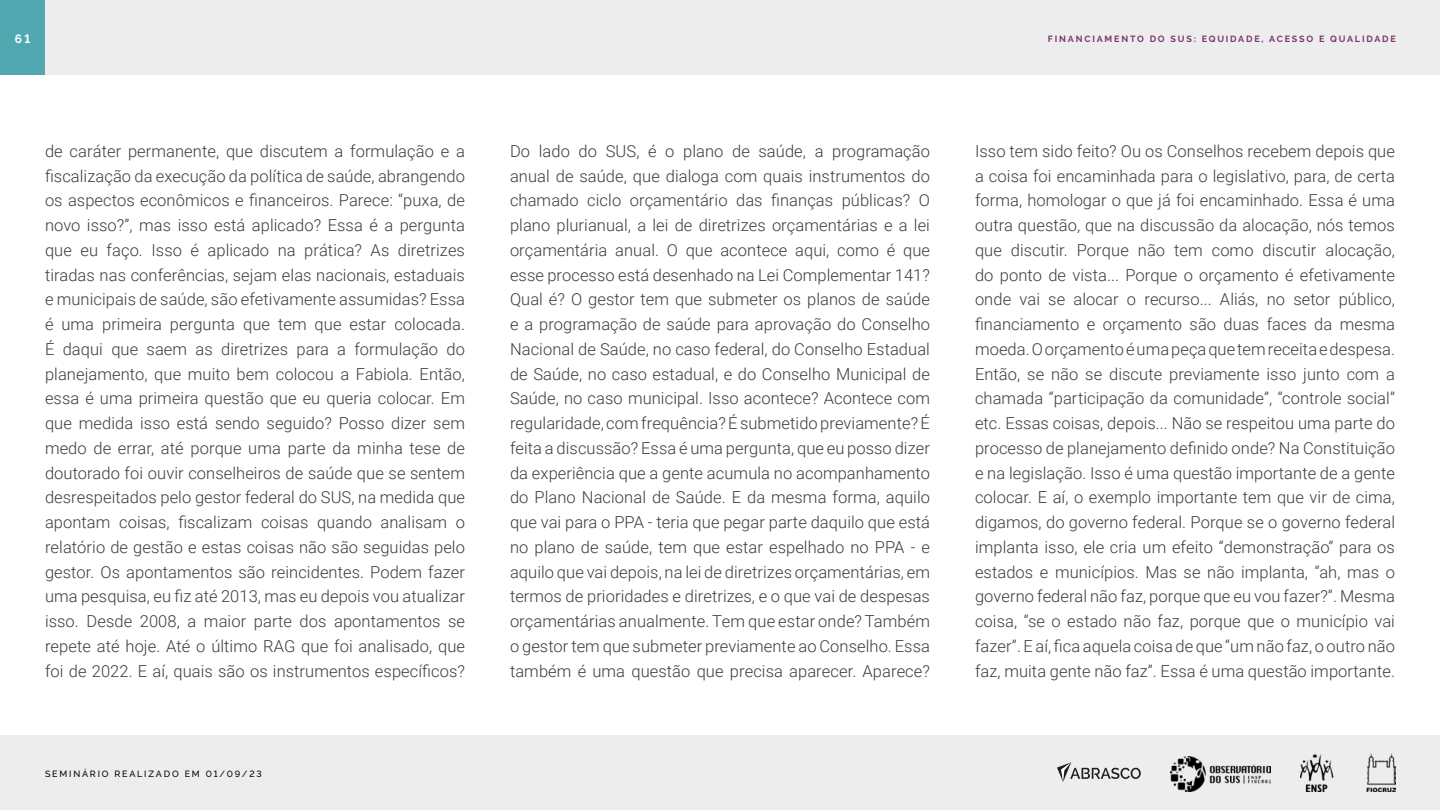
<style>
.page{position:relative;width:1440px;height:810px;background:#fff}
.page>*{position:absolute;margin:0;border:0;box-sizing:border-box;transform-origin:0 0}
.t1{font:300 16.5px/24.8px "Roboto";letter-spacing:.005em;color:#3c3c3b;text-align:justify}
.t2{font:700 12px "Raleway";color:#fff}
.t3{font:700 9px "Raleway";letter-spacing:.2em;color:#7c356d}
.t4{font:500 9px "Raleway";letter-spacing:.2em;color:#000}
</style>
<div class="page">
<div style="left:0;top:735px;width:1440px;height:75px;background:#eeeded"></div>
<div style="left:0;top:0;width:1440px;height:75px;background:#eeeded"></div>
<img style="left:1366px;top:753px;width:30px;height:38px">
<img style="left:1300px;top:754px;width:34px;height:37px">
<svg style="left:1057px;top:762px;width:84px;height:20px"></svg>
<img style="left:1171px;top:756px;width:99px;height:35px">
<div style="left:0;top:0;width:45px;height:75px;background:#51a8b1"></div>
<p class="t2" style="left:15px;top:32px;width:17px">61</p>
<p class="t3" style="left:1048px;top:33px;width:349px">FINANCIAMENTO DO SUS: EQUIDADE, ACESSO E QUALIDADE</p>
<p class="t1" style="left:45px;top:138px;width:422px">de caráter permanente, que discutem a formulação e a fiscalização da execução da política de saúde, abrangendo os aspectos econômicos e financeiros. Parece: “puxa, de novo isso?”, mas isso está aplicado? Essa é a pergunta que eu faço. Isso é aplicado na prática? As diretrizes tiradas nas conferências, sejam elas nacionais, estaduais e municipais de saúde, são efetivamente assumidas? Essa é uma primeira pergunta que tem que estar colocada.<br>É daqui que saem as diretrizes para a formulação do planejamento, que muito bem colocou a Fabiola. Então, essa é uma primeira questão que eu queria colocar. Em que medida isso está sendo seguido? Posso dizer sem medo de errar, até porque uma parte da minha tese de doutorado foi ouvir conselheiros de saúde que se sentem desrespeitados pelo gestor federal do SUS, na medida que apontam coisas, fiscalizam coisas quando analisam o relatório de gestão e estas coisas não são seguidas pelo gestor. Os apontamentos são reincidentes. Podem fazer uma pesquisa, eu fiz até 2013, mas eu depois vou atualizar isso. Desde 2008, a maior parte dos apontamentos se repete até hoje. Até o último RAG que foi analisado, que foi de 2022. E aí, quais são os instrumentos específicos?</p>
<p class="t1" style="left:510px;top:138px;width:422px">Do lado do SUS, é o plano de saúde, a programação anual de saúde, que dialoga com quais instrumentos do chamado ciclo orçamentário das finanças públicas? O plano plurianual, a lei de diretrizes orçamentárias e a lei orçamentária anual. O que acontece aqui, como é que esse processo está desenhado na Lei Complementar 141?<br>Qual é? O gestor tem que submeter os planos de saúde e a programação de saúde para aprovação do Conselho Nacional de Saúde, no caso federal, do Conselho Estadual de Saúde, no caso estadual, e do Conselho Municipal de Saúde, no caso municipal. Isso acontece? Acontece com regularidade, com frequência? É submetido previamente? É feita a discussão? Essa é uma pergunta, que eu posso dizer da experiência que a gente acumula no acompanhamento do Plano Nacional de Saúde. E da mesma forma, aquilo que vai para o PPA - teria que pegar parte daquilo que está no plano de saúde, tem que estar espelhado no PPA - e aquilo que vai depois, na lei de diretrizes orçamentárias, em termos de prioridades e diretrizes, e o que vai de despesas orçamentárias anualmente. Tem que estar onde? Também o gestor tem que submeter previamente ao Conselho. Essa também é uma questão que precisa aparecer. Aparece?</p>
<p class="t1" style="left:975px;top:138px;width:422px">Isso tem sido feito? Ou os Conselhos recebem depois que a coisa foi encaminhada para o legislativo, para, de certa forma, homologar o que já foi encaminhado. Essa é uma outra questão, que na discussão da alocação, nós temos que discutir. Porque não tem como discutir alocação, do ponto de vista... Porque o orçamento é efetivamente onde vai se alocar o recurso... Aliás, no setor público, financiamento e orçamento são duas faces da mesma moeda. O orçamento é uma peça que tem receita e despesa.<br>Então, se não se discute previamente isso junto com a chamada “participação da comunidade”, “controle social” etc. Essas coisas, depois... Não se respeitou uma parte do processo de planejamento definido onde? Na Constituição e na legislação. Isso é uma questão importante de a gente colocar. E aí, o exemplo importante tem que vir de cima, digamos, do governo federal. Porque se o governo federal implanta isso, ele cria um efeito “demonstração” para os estados e municípios. Mas se não implanta, “ah, mas o governo federal não faz, porque que eu vou fazer?”. Mesma coisa, “se o estado não faz, porque que o município vai fazer”. E aí, fica aquela coisa de que “um não faz, o outro não faz, muita gente não faz”. Essa é uma questão importante.</p>
<p class="t4" style="left:45px;top:768px;width:218px">SEMINÁRIO REALIZADO EM 01/09/23</p>
</div>
